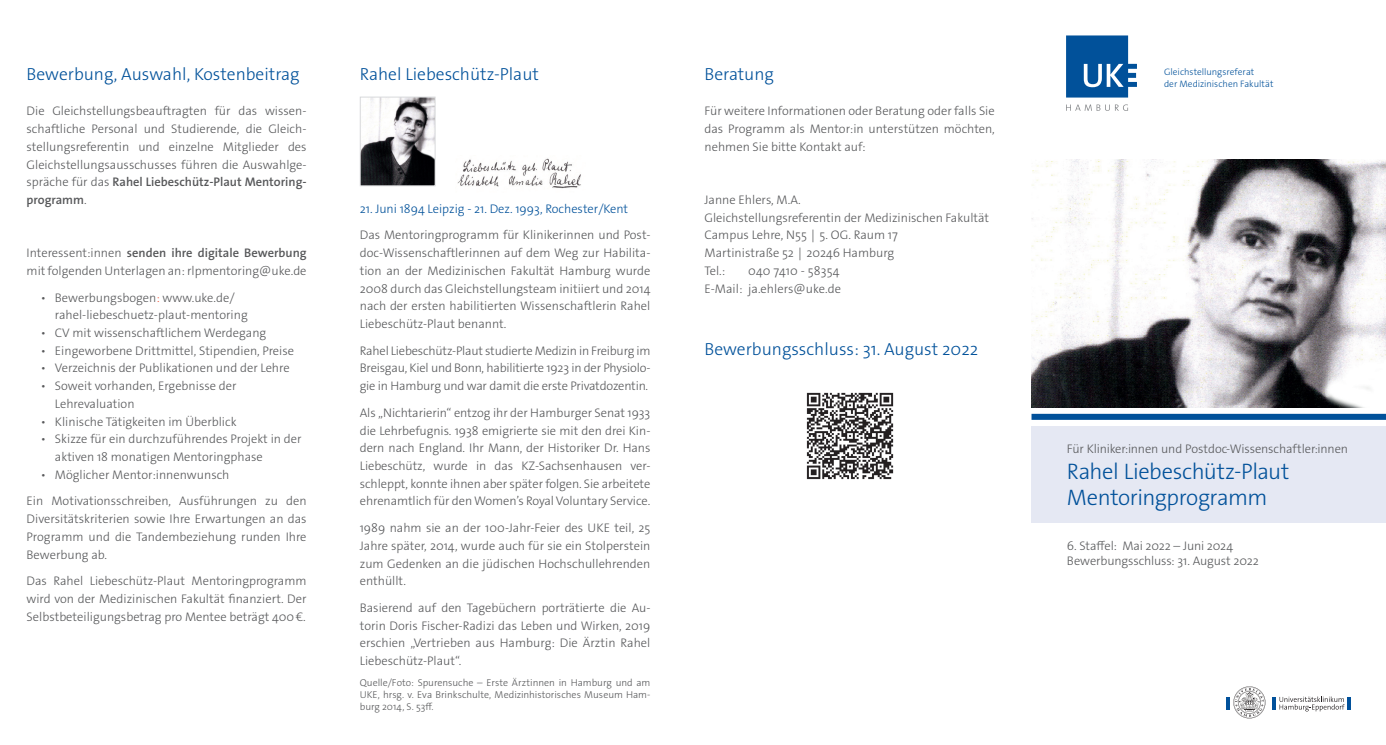
<style>
.page{position:relative;width:1386px;height:745px;background:#fff}
.page>*{position:absolute;margin:0;border:0;box-sizing:border-box;transform-origin:0 0}
.t1{font:300 22.5px/26.2px "The Sans Os F";letter-spacing:-.02em;color:#01519a}
.t2{font:300 17.5px "The Sans Os F";color:#01519a}
.t3{font:300 12.5px/17.8px "The Sans Os F";color:#57585a;text-align:justify}
.t4{font:300 12.5px "The Sans Os F";color:#01519a}
.t5{font:300 10px/12px "The Sans Os F";letter-spacing:-.005em;color:#57585a;text-align:justify}
.t6{font:300 9.38px/11.4px "The Sans Os F";color:#01519a}
.s1{font-weight:600}
.s2{color:#f0593e}
</style>
<div class="page">
<img style="left:806px;top:392px;width:88px;height:88px">
<svg style="left:1066px;top:35px;width:71px;height:62px;background:#3171ad"></svg>
<svg style="left:1066px;top:104px;width:62px;height:7px"></svg>
<hr style="left:1226px;top:696px;width:4px;height:13px;background:#01519b">
<hr style="left:1272px;top:696px;width:4px;height:13px;background:#01519b">
<svg style="left:1233px;top:686px;width:32px;height:32px"></svg>
<svg style="left:1279px;top:696px;width:65px;height:15px"></svg>
<svg style="left:1347px;top:697px;width:3px;height:12px"></svg>
<img style="left:1031px;top:159px;width:354px;height:248px">
<div style="left:1031px;top:425px;width:354px;height:98px;background:#e5e8f3"></div>
<div style="left:1031px;top:413px;width:354px;height:6px;background:#01519a"></div>
<img style="left:362px;top:99px;width:71px;height:85px">
<div style="left:360px;top:97px;width:75px;height:89px;border:1px solid #d8d9db"></div>
<img style="left:457px;top:158px;width:124px;height:31px">
<h2 class="t2" style="left:27px;top:63px;width:275px">Bewerbung, Auswahl, Kostenbeitrag</h2>
<p class="t3" style="left:27px;top:102px;width:281px">Die Gleichstellungsbeauftragten für das wissen&shy;schaftliche Personal und Studierende, die Gleich&shy;stellungsreferentin und einzelne Mitglieder des Gleichstellungsausschusses führen die Auswahlge&shy;spräche für das <span class="s1">Rahel Liebeschütz-Plaut Mentoring&shy;programm</span>.</p>
<p class="t3" style="left:27px;top:244px;width:281px">Interessent:innen <span class="s1">senden ihre digitale Bewerbung </span>mit folgenden Unterlagen an: rlpmentoring@uke.de</p>
<p class="t3" style="left:55px;top:288px;width:194px;text-indent:-14px">• Bewerbungsbogen<span class="s2">:</span> www.uke.de/ rahel-liebeschuetz-plaut-mentoring</p>
<p class="t3" style="left:41px;top:324px;width:227px">• CV mit wissenschaftlichem Werdegang</p>
<p class="t3" style="left:41px;top:341px;width:255px">• Eingeworbene Drittmittel, Stipendien, Preise</p>
<p class="t3" style="left:41px;top:359px;width:250px">• Verzeichnis der Publikationen und der Lehre</p>
<p class="t3" style="left:55px;top:377px;width:183px;text-indent:-14px">• Soweit vorhanden, Ergebnisse der<br>Lehrevaluation</p>
<p class="t3" style="left:41px;top:412px;width:197px">• Klinische Tätigkeiten im Überblick</p>
<p class="t3" style="left:55px;top:430px;width:248px;text-indent:-14px">• Skizze für ein durchzuführendes Projekt in der aktiven 18 monatigen Mentoringphase</p>
<p class="t3" style="left:27px;top:461px;width:281px;line-height:26.6px;text-indent:14px">• Möglicher Mentor:innenwunsch<br>Ein Motivationsschreiben, Ausführungen zu den</p>
<p class="t3" style="left:27px;top:510px;width:281px">Diversitätskriterien sowie Ihre Erwartungen an das Programm und die Tandembeziehung runden Ihre Bewerbung ab.</p>
<p class="t3" style="left:27px;top:572px;width:281px">Das Rahel Liebeschütz-Plaut Mentoringprogramm wird von der Medizinischen Fakultät finanziert. Der Selbstbeteiligungsbetrag pro Mentee beträgt 400€.</p>
<h2 class="t2" style="left:360px;top:63px;width:181px">Rahel Liebeschütz-Plaut</h2>
<p class="t4" style="left:360px;top:200px;width:270px">21. Juni 1894 Leipzig - 21. Dez. 1993, Rochester/Kent</p>
<p class="t3" style="left:360px;top:226px;width:292px">Das Mentoringprogramm für Klinikerinnen und Post&shy;doc-Wissenschaftlerinnen auf dem Weg zur Habilita&shy;tion an der Medizinischen Fakultät Hamburg wurde 2008 durch das Gleichstellungsteam initiiert und 2014 nach der ersten habilitierten Wissenschaftlerin Rahel Liebeschütz-Plaut benannt.</p>
<p class="t3" style="left:360px;top:341px;width:292px">Rahel Liebeschütz-Plaut studierte Medizin in Freiburg im Breisgau, Kiel und Bonn, habilitierte 1923 in der Physiolo&shy;gie in Hamburg und war damit die erste Privatdozentin.</p>
<p class="t3" style="left:360px;top:403px;width:292px">Als „Nichtarierin“ entzog ihr der Hamburger Senat 1933 die Lehrbefugnis. 1938 emigrierte sie mit den drei Kin&shy;dern nach England. Ihr Mann, der Historiker Dr. Hans Liebeschütz, wurde in das KZ-Sachsenhausen ver&shy;schleppt, konnte ihnen aber später folgen. Sie arbeitete ehrenamtlich für den Women’s Royal Voluntary Service.</p>
<p class="t3" style="left:360px;top:518px;width:292px">1989 nahm sie an der 100-Jahr-Feier des UKE teil, 25<br>Jahre später, 2014, wurde auch für sie ein Stolperstein zum Gedenken an die jüdischen Hochschullehrenden enthüllt.</p>
<p class="t3" style="left:360px;top:598px;width:292px">Basierend auf den Tagebüchern porträtierte die Au&shy;torin Doris Fischer-Radizi das Leben und Wirken, 2019 erschien „Vertrieben aus Hamburg: Die Ärztin Rahel Liebeschütz-Plaut“.</p>
<p class="t5" style="left:360px;top:676px;width:292px">Quelle/Foto: Spurensuche – Erste Ärztinnen in Hamburg und am UKE, hrsg. v. Eva Brinkschulte, Medizinhistorisches Museum Ham&shy;burg 2014, S. 53ff.</p>
<h2 class="t2" style="left:704px;top:63px;width:71px">Beratung</h2>
<p class="t3" style="left:704px;top:102px;width:292px">Für weitere Informationen oder Beratung oder falls Sie das Programm als Mentor:in unterstützen möchten, nehmen Sie bitte Kontakt auf:</p>
<p class="t3" style="left:704px;top:191px;width:286px;text-align:left">Janne Ehlers, M.A.<br>Gleichstellungsreferentin der Medizinischen Fakultät<br>Campus Lehre, N55 5. OG. Raum 17<br>Martinistraße 52 20246 Hamburg<br>Tel.:</p>
<p class="t3" style="left:704px;top:262px;width:138px;text-align:right">040 7410 - 58354<br>E-Mail: ja.ehlers@uke.de</p>
<h2 class="t2" style="left:704px;top:337px;width:275px">Bewerbungsschluss: 31. August 2022</h2>
<p class="t6" style="left:1164px;top:66px;width:111px">Gleichstellungsreferat<br>der Medizinischen Fakultät</p>
<p class="t3" style="left:1067px;top:439px;width:282px">Für Kliniker:innen und Postdoc-Wissenschaftler:innen</p>
<h1 class="t1" style="left:1067px;top:458px;width:224px">Rahel Liebeschütz-Plaut<br>Mentoringprogramm</h1>
<p class="t3" style="left:1067px;top:538px;width:193px;line-height:15px">6. Staffel: Mai 2022 – Juni 2024<br>Bewerbungsschluss: 31. August 2022</p>
</div>
